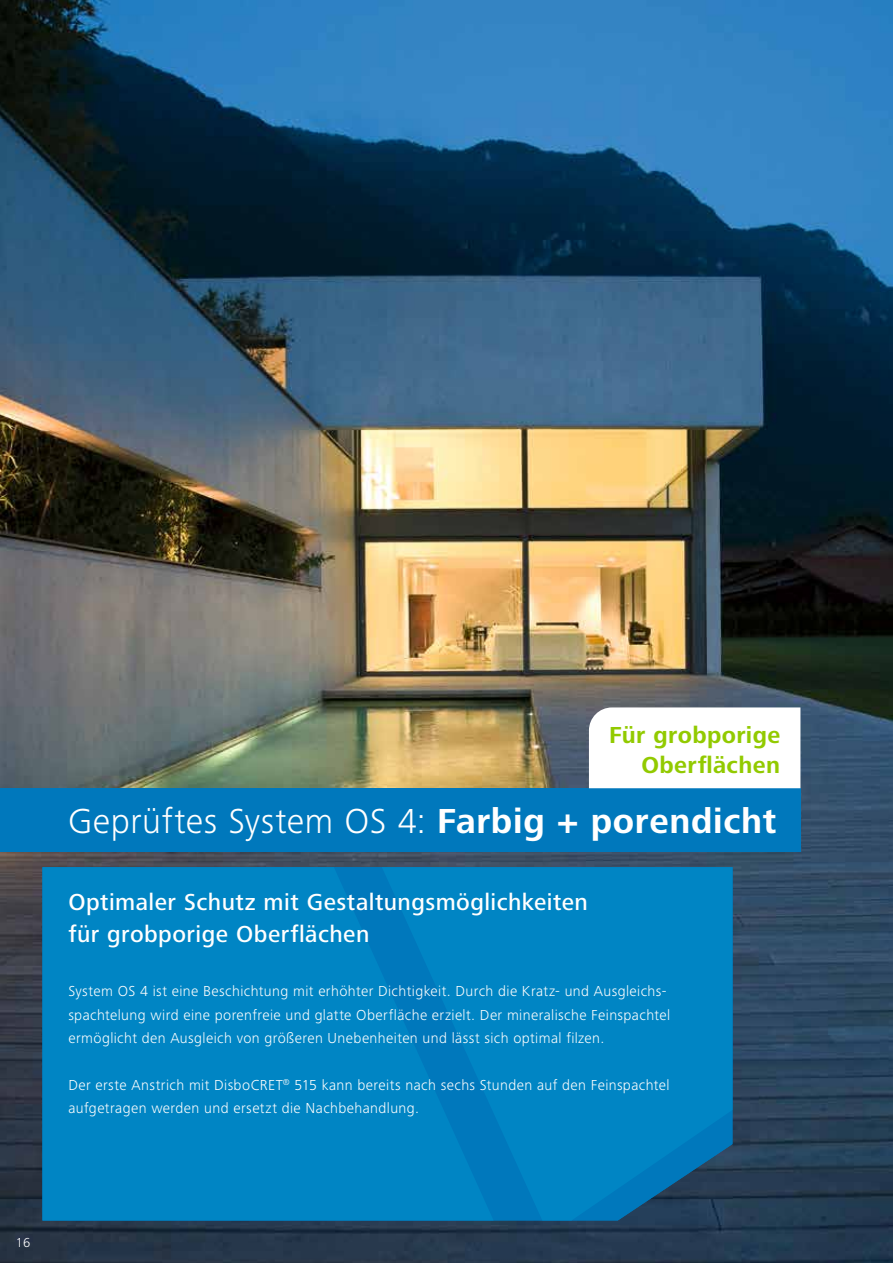
<style>
.page{position:relative;width:893px;height:1263px;background:#fff}
.page>*{position:absolute;margin:0;border:0;box-sizing:border-box;transform-origin:0 0}
.t1{font:300 36px "Frutiger Next LTW1 G";letter-spacing:.015em;color:#fff}
.t2{font:500 24px/31.5px "Frutiger Next LTW1 G";letter-spacing:.02em;color:#fff}
.t3{font:700 24px/30px "Frutiger Next LTW1 G";letter-spacing:.015em;color:#92ca00;text-align:right}
.t4{font:300 15px/23.4px "Frutiger Next LTW1 G";letter-spacing:.025em;color:#fff}
.t5{font:300 13.5px "Frutiger Next LTW1 G";color:#fff}
.s1{font-weight:700}
</style>
<div class="page">
<img style="left:0;top:0;width:893px;height:1263px">
<svg style="left:43px;top:867px;width:689px;height:353px;background:#0082c1"></svg>
<div style="left:0;top:788px;width:800px;height:64px;background:#0078bc"></div>
<svg style="left:589px;top:707px;width:211px;height:81px"></svg>
<h2 class="t3" style="left:609px;top:721px;width:173px">Für grobporige<br>Oberflächen</h2>
<h1 class="t1" style="left:68px;top:800px;width:710px">Geprüftes System OS 4: <span class="s1">Farbig + porendicht</span></h1>
<h2 class="t2" style="left:68px;top:887px;width:521px">Optimaler Schutz mit Gestaltungsmöglichkeiten für grobporige Oberflächen</h2>
<p class="t4" style="left:68px;top:980px;width:603px">System OS 4 ist eine Beschichtung mit erhöhter Dichtigkeit. Durch die Kratz- und Ausgleichs&shy;spachtelung wird eine porenfreie und glatte Oberfläche erzielt. Der mineralische Feinspachtel ermöglicht den Ausgleich von größeren Unebenheiten und lässt sich optimal filzen.</p>
<p class="t4" style="left:68px;top:1073px;width:603px">Der erste Anstrich mit DisboCRET<sup>®</sup> 515 kann bereits nach sechs Stunden auf den Feinspachtel aufgetragen werden und ersetzt die Nachbehandlung.</p>
<p class="t5" style="left:16px;top:1235px;width:16px">16</p>
</div>
